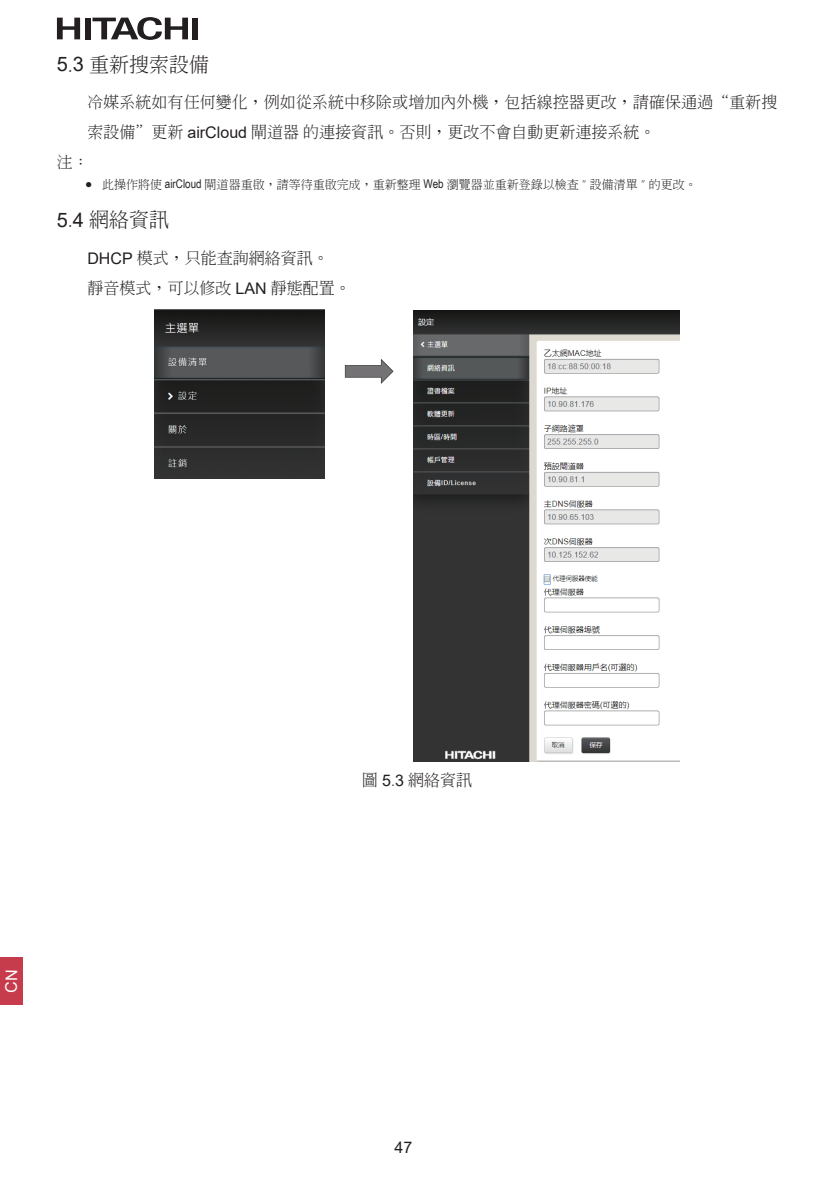
<style>
.page{position:relative;width:840px;height:1191px;background:#fff}
.page>*{position:absolute;margin:0;border:0;box-sizing:border-box;transform-origin:0 0}
.CM节{font:300 20px "Adobe Ming Std";color:#231f20}
.CM节标题下正文{font:300 16px/30px "Adobe Ming Std";color:#231f20}
.t1{font:16px "Arial";color:#231f20}
.t2{font:300 12px "Adobe Ming Std";color:#231f20}
.s1{font-family:"Arial";font-weight:400}
.s2{font-family:"Arial Narrow";font-weight:400}
</style>
<div class="page">
<svg style="left:57px;top:17px;width:141px;height:23px"></svg>
<div style="left:192px;top:18px;width:6px;height:21px;background:#231f20"></div>
<svg style="left:57px;top:18px;width:23px;height:21px"></svg>
<div style="left:85px;top:18px;width:5px;height:21px;background:#231f20"></div>
<svg style="left:92px;top:17px;width:96px;height:23px"></svg>
<div style="left:0;top:957px;width:22px;height:48px;background:#c73c4c"></div>
<img style="left:155px;top:310px;width:170px;height:169px">
<svg style="left:345px;top:359px;width:48px;height:25px"></svg>
<img style="left:413px;top:311px;width:266px;height:450px">
<p class="CM节" style="left:57px;top:53px;width:154px"><span class="s1">5</span>.<span class="s1">3</span> 重新搜索設備</p>
<p class="CM节标题下正文" style="left:87px;top:87px;width:691px">冷媒系統如有任何變化，例如從系統中移除或增加內外機，包括線控器更改，請確保通過“重新搜索設備”更新 <span class="s1">airCloud</span> 閘道器 的連接資訊。否則，更改不會自動更新連接系統。</p>
<p class="CM节标题下正文" style="left:57px;top:147px;width:33px">注：</p>
<p class="t2" style="left:85px;top:178px;width:612px"><span class="s1">●</span> 此操作將使 <span class="s2">airCloud</span> 閘道器重啟，請等待重啟完成，重新整理 <span class="s2">Web</span> 瀏覽器並重新登錄以檢查 " 設備清單 " 的更改。</p>
<p class="CM节" style="left:57px;top:209px;width:114px"><span class="s1">5</span>.<span class="s1">4</span> 網絡資訊</p>
<p class="CM节标题下正文" style="left:87px;top:242px;width:243px"><span class="s1">DHCP</span> 模式，只能查詢網絡資訊。</p>
<p class="CM节标题下正文" style="left:87px;top:272px;width:265px">靜音模式，可以修改 <span class="s1">LAN</span> 靜態配置。</p>
<p class="CM节标题下正文" style="left:362px;top:764px;width:111px">圖 <span class="s1">5</span>.<span class="s1">3</span> 網絡資訊</p>
<p class="t1" style="left:394px;top:1135px;width:19px">47</p>
</div>
